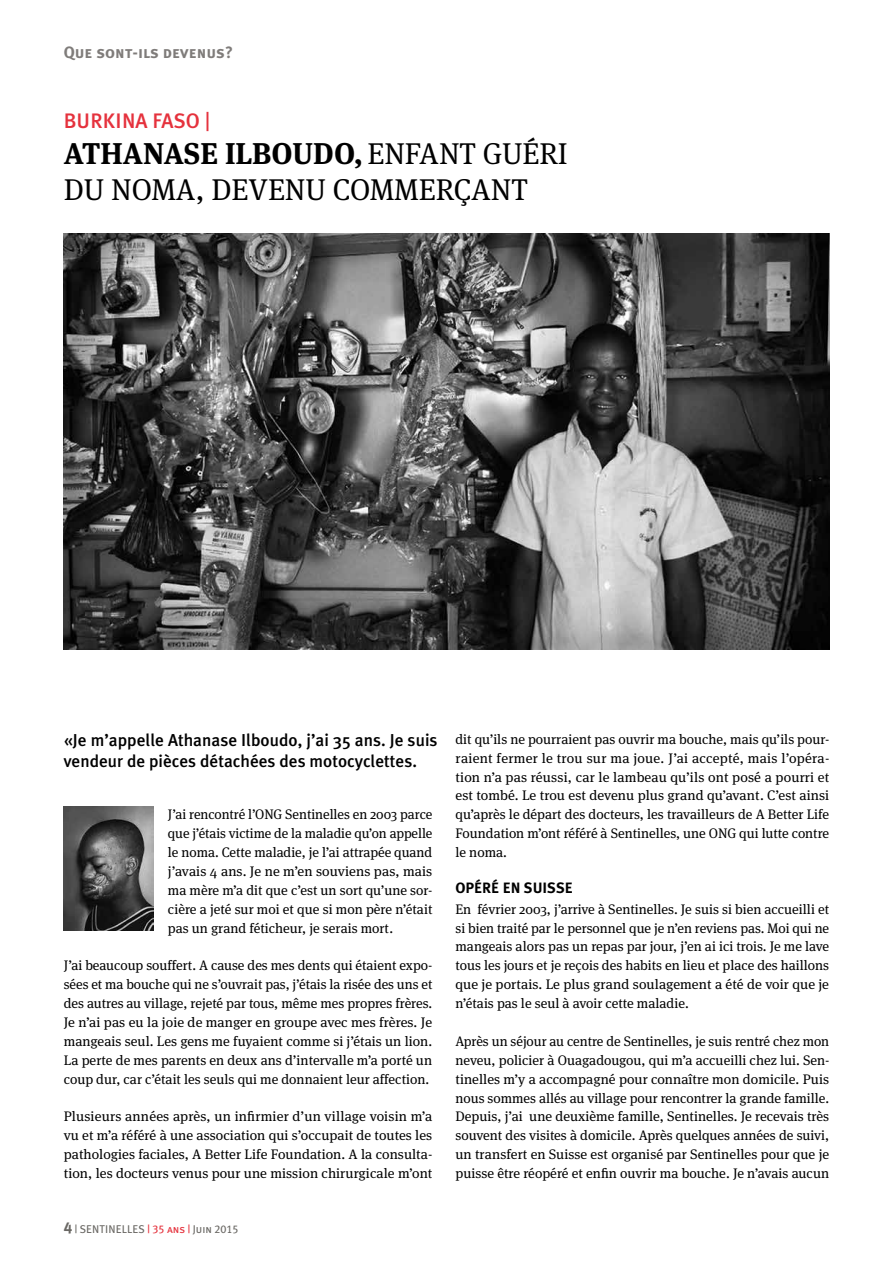
<style>
.page{position:relative;width:893px;height:1263px;background:#fff}
.page>*{position:absolute;margin:0;border:0;box-sizing:border-box;transform-origin:0 0}
.t1{font:30px/36px "Meta Serif";color:#000}
.t2{font:500 21px "Meta Plus";letter-spacing:.005em;color:#e5323d}
.t3{font:500 17.25px/21px "Meta Plus";color:#000}
.t4{font:16.5px "Meta Plus Bold Caps";color:#7f7c7a}
.t5{font:700 15px "Meta Plus";color:#000}
.t6{font:13.8px/18.9px "Meta Serif";color:#000;text-align:justify}
.t7{font:11.25px "Meta Plus Book Caps";color:#6a6864}
.s1{font-family:"Meta Serif Lf";font-weight:700}
.s2{font-weight:700}
.s3{font-family:"Meta Plus Bold Caps";font-size:15.75px}
.s4{color:#e5323d}
</style>
<div class="page">
<img style="left:64px;top:234px;width:765px;height:415px">
<img style="left:64px;top:807px;width:89px;height:124px">
<p class="t4" style="left:64px;top:43px;width:171px">Que sont-ils devenus?</p>
<h2 class="t2" style="left:64px;top:108px;width:148px">Burkina Faso <span class="s1">|</span></h2>
<h1 class="t1" style="left:64px;top:135px;width:505px"><span class="s2">ATHANASE ILBOUDO,</span> enfant guéri du noma, devenu commerçant</h1>
<p class="t3" style="left:64px;top:730px;width:375px">«Je m’appelle Athanase I lboudo, j’ai 35 ans. Je suis vendeur de pièces détachées des motocyclettes.</p>
<p class="t6" style="left:168px;top:805px;width:97px">J’ai rencontré l’ONG</p>
<p class="t6" style="left:168px;top:805px;width:266px;text-indent:117px">Sentinelles en 2003 parce que j’étais victime de la maladie qu’on appelle le noma. Cette maladie, je l’ai attrapée quand j’avais 4 ans. Je ne m’en souviens pas, mais ma mère m’a dit que c’est un sort qu’une sor&shy;cière a jeté sur moi et que si mon père n’était pas un grand féticheur, je serais mort.</p>
<p class="t6" style="left:64px;top:956px;width:370px">J’ai beaucoup souffert. A cause des mes dents qui étaient expo&shy;sées et ma bouche qui ne s’ouvrait pas, j’étais la risée des uns et des autres au village, rejeté par tous, même mes propres frères.<br>Je n’ai pas eu la joie de manger en groupe avec mes frères. Je mangeais seul. Les gens me fuyaient comme si j’étais un lion.<br>La perte de mes parents en deux ans d’intervalle m’a porté un coup dur, car c’était les seuls qui me donnaient leur affection.</p>
<p class="t6" style="left:64px;top:1107px;width:370px">Plusieurs années après, un infirmier d’un village voisin m’a vu et m’a référé à une association qui s’occupait de toutes les pathologies faciales, A Better Life Foundation. A la consulta&shy;tion, les docteurs venus pour une mission chirurgicale m’ont</p>
<p class="t7" style="left:64px;top:1223px;width:176px"><span class="s3">4</span> | SentinElles <span class="s4">| 35 ans |</span> Juin 2015</p>
<p class="t6" style="left:455px;top:729px;width:375px">dit qu’ils ne pourraient pas ouvrir ma bouche, mais qu’ils pour&shy;raient fermer le trou sur ma joue. J’ai accepté, mais l’opéra&shy;tion n’a pas réussi, car le lambeau qu’ils ont posé a pourri et est tombé. Le trou est devenu plus grand qu’avant. C’est ainsi qu’après le départ des docteurs, les travailleurs de A Better Life Foundation m’ont référé à Sentinelles, une ONG</p>
<p class="t6" style="left:739px;top:824px;width:91px">qui lutte contre</p>
<p class="t6" style="left:455px;top:843px;width:53px">le noma.</p>
<p class="t5" style="left:455px;top:879px;width:119px">OPÉRÉ EN SUISSE</p>
<p class="t6" style="left:455px;top:899px;width:375px">En février 2003, j’arrive à Sentinelles. Je suis si bien accueilli et si bien traité par le personnel que je n’en reviens pas. Moi qui ne mangeais alors pas un repas par jour, j’en ai ici trois. Je me lave tous les jours et je reçois des habits en lieu et place des haillons que je portais. Le plus grand soulagement a été de voir que je n’étais pas le seul à avoir cette maladie.</p>
<p class="t6" style="left:455px;top:1031px;width:375px">Après un séjour au centre de Sentinelles, je suis rentré chez mon neveu, policier à Ouagadougou, qui m’a accueilli chez lui. Sen&shy;tinelles m’y a accompagné pour connaître mon domicile. Puis nous sommes allés au village pour rencontrer la grande famille.<br>Depuis, j’ai une deuxième famille, Sentinelles. Je recevais très souvent des visites à domicile. Après quelques années de suivi, un transfert en Suisse est organisé par Sentinelles pour que je puisse être réopéré et enfin ouvrir ma bouche. Je n’avais aucun</p>
</div>
